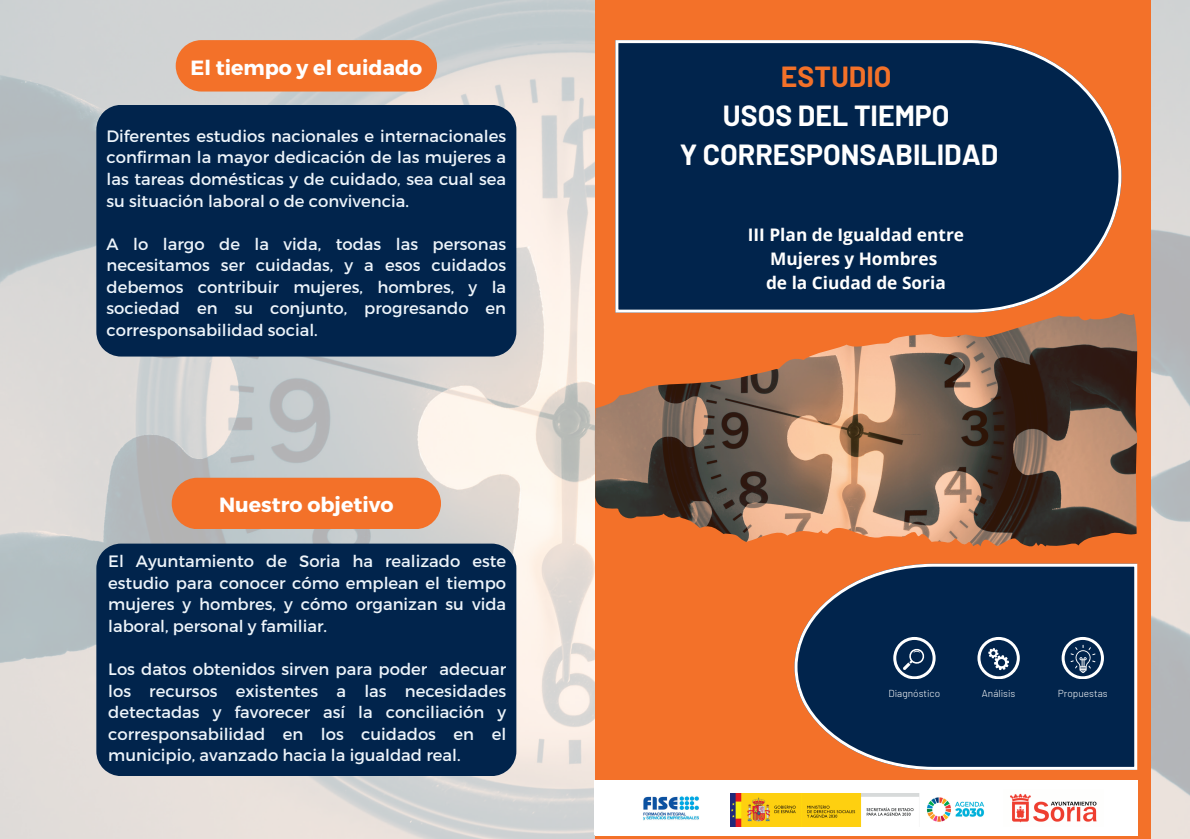
<style>
.page{position:relative;width:1190px;height:839px;background:#fff}
.page>*{position:absolute;margin:0;border:0;box-sizing:border-box;transform-origin:0 0}
.t1{font:700 28.4px "Barlow";color:#fff}
.t2{font:700 28.4px "Barlow";color:#f37129}
.t3{font:700 20.6px "Montserrat";color:#fff}
.t4{font:700 17.4px/23.6px "Open Sans";color:#fff;text-align:center}
.t5{font:16.4px/21.6px "Montserrat";color:#edf4fa;text-align:justify}
.t6{font:300 10.2px "Barlow";color:#fff}
</style>
<div class="page">
<img style="left:0;top:0;width:1190px;height:838px">
<div style="left:96px;top:105px;width:420px;height:251px;background:#01244c"></div>
<div style="left:96px;top:543px;width:420px;height:233px;background:#01244c"></div>
<div style="left:176px;top:40px;width:261px;height:51px;background:#f37129;border-radius:26px"></div>
<div style="left:172px;top:477px;width:269px;height:52px;background:#f37129;border-radius:26px"></div>
<div style="left:595px;top:0;width:555px;height:838px;background:#f37129"></div>
<svg style="left:794px;top:563px;width:343px;height:206px;background:#233450"></svg>
<div style="left:595px;top:780px;width:542px;height:54px;background:#fff"></div>
<svg style="left:615px;top:40px;width:506px;height:272px;background:#172f4f"></svg>
<img style="left:730px;top:793px;width:261px;height:33px">
<img style="left:1003px;top:789px;width:101px;height:37px">
<img style="left:636px;top:790px;width:69px;height:36px">
<svg style="left:977px;top:637px;width:42px;height:42px;background:#4c6581"></svg>
<svg style="left:1062px;top:637px;width:42px;height:42px;background:#47607d"></svg>
<svg style="left:893px;top:637px;width:42px;height:42px;background:#435d7b"></svg>
<img style="left:595px;top:313px;width:542px;height:233px">
<p class="t3" style="left:191px;top:54px;width:233px">El tiempo y el cuidado</p>
<p class="t5" style="left:107px;top:124px;width:401px">Diferentes estudios nacionales e internacionales confirman la mayor dedicación de las mujeres a las tareas domésticas y de cuidado, sea cual sea su situación laboral o de convivencia.</p>
<p class="t5" style="left:107px;top:232px;width:401px">A lo largo de la vida, todas las personas necesitamos ser cuidadas, y a esos cuidados debemos contribuir mujeres, hombres, y la sociedad en su conjunto, progresando en corresponsabilidad social.</p>
<p class="t3" style="left:219px;top:491px;width:176px">Nuestro objetivo</p>
<p class="t5" style="left:108px;top:549px;width:399px">El Ayuntamiento de Soria ha realizado este estudio para conocer cómo emplean el tiempo mujeres y hombres, y cómo organizan su vida laboral, personal y familiar.</p>
<p class="t5" style="left:108px;top:657px;width:399px">Los datos obtenidos sirven para poder adecuar los recursos existentes a las necesidades detectadas y favorecer así la conciliación y corresponsabilidad en los cuidados en el municipio, avanzado hacia la igualdad real.</p>
<p class="t2" style="left:781px;top:58px;width:112px">ESTUDIO</p>
<p class="t1" style="left:723px;top:97px;width:228px">USOS DEL TIEMPO</p>
<p class="t1" style="left:680px;top:136px;width:320px">Y CORRESPONSABILIDAD</p>
<p class="t4" style="left:748px;top:223px;width:218px">III Plan de Igualdad entre<br>Mujeres y Hombres</p>
<p class="t4" style="left:766px;top:270px;width:181px">de la Ciudad de Soria</p>
<p class="t6" style="left:889px;top:686px;width:53px">Diagnóstico</p>
<p class="t6" style="left:982px;top:686px;width:35px">Análisis</p>
<p class="t6" style="left:1058px;top:686px;width:51px">Propuestas</p>
</div>
